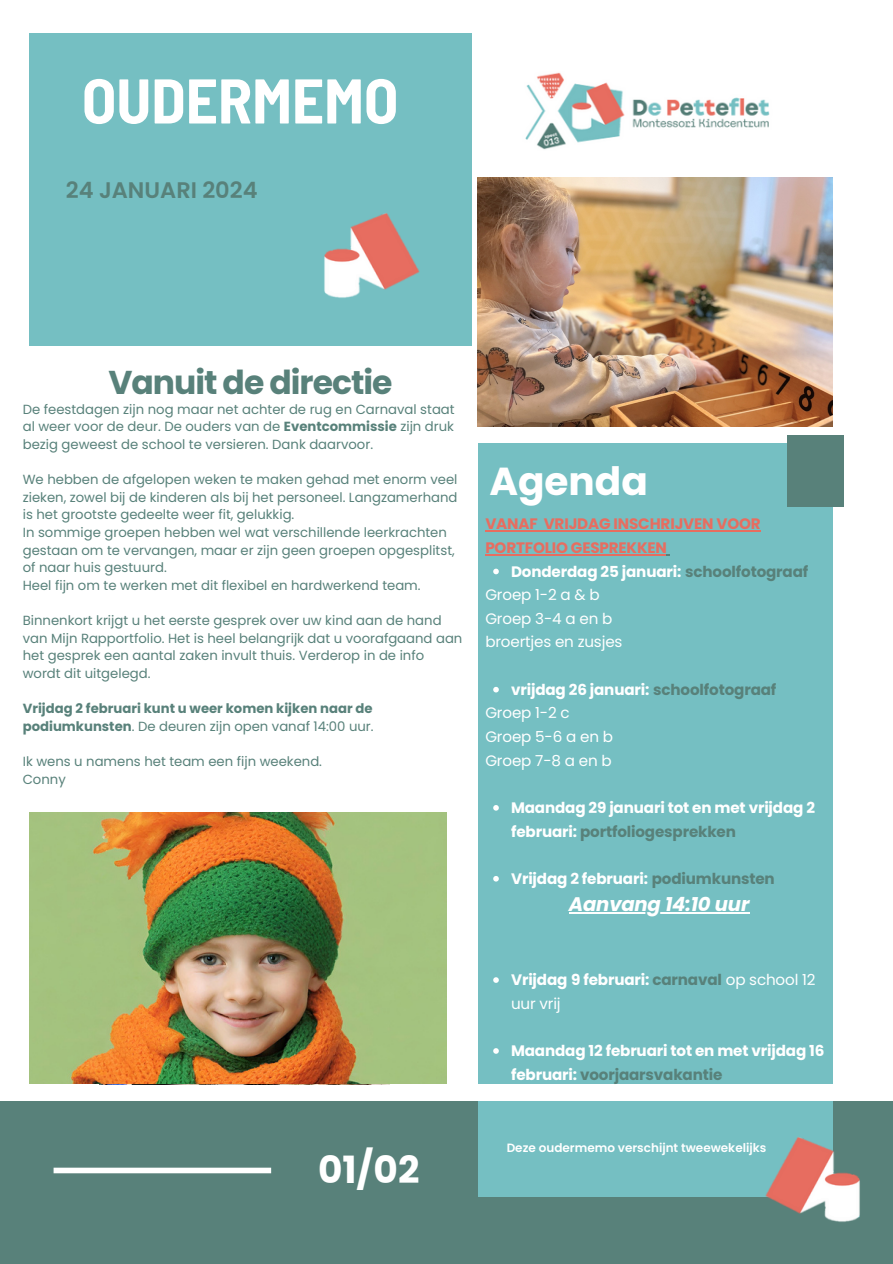
<style>
.page{position:relative;width:893px;height:1264px;background:#fff}
.page>*{position:absolute;margin:0;border:0;box-sizing:border-box;transform-origin:0 0}
.t1{font:700 semi-condensed 63px "Barlow";color:#fff}
.t2{font:700 39px "Poppins";color:#fff}
.t3{font:700 37.5px "Poppins";color:#fff}
.t4{font:700 33px "Poppins";letter-spacing:-.03em;color:#58817a}
.t5{font:600 22.5px "Poppins";color:#58817a}
.t6{font:italic 700 19.65px "Poppins";letter-spacing:-.01em;color:#fff}
.t7{font:700 15.15px/23.7px "Poppins";letter-spacing:-.01em;color:#fff}
.t8{font:15.15px "Poppins";letter-spacing:-.01em;color:#fff}
.t9{font:700 15.15px/23.7px "Poppins";letter-spacing:-.01em;color:#e76d60}
.t10{font:13.2px/17.5px "Poppins";color:#58817a;text-align:justify}
.t11{font:700 13.2px/17.5px "Poppins";color:#58817a}
.t12{font:600 12px "Poppins";color:#fff}
.s1{font-weight:700}
.s2{font-weight:400}
.s3{color:#58817a}
</style>
<div class="page">
<div style="left:29px;top:34px;width:443px;height:312px;background:#75bfc2"></div>
<div style="left:0;top:1100px;width:892px;height:163px;background:#58817a"></div>
<div style="left:478px;top:443px;width:354px;height:640px;background:#75bfc2"></div>
<div style="left:787px;top:435px;width:57px;height:71px;background:#58817a"></div>
<div style="left:478px;top:1100px;width:354px;height:96px;background:#75bfc2"></div>
<img style="left:525px;top:72px;width:245px;height:78px">
<img style="left:324px;top:213px;width:95px;height:85px">
<img style="left:765px;top:1134px;width:95px;height:88px">
<div style="left:54px;top:1167px;width:217px;height:6px;background:#fff"></div>
<img style="left:29px;top:812px;width:418px;height:271px">
<hr style="left:485px;top:530px;width:52px;height:1px;background:#e76d60">
<hr style="left:543px;top:530px;width:217px;height:1px;background:#e76d60">
<hr style="left:485px;top:554px;width:181px;height:1px;background:#e76d60">
<svg style="left:493px;top:568px;width:6px;height:6px"></svg>
<svg style="left:493px;top:687px;width:6px;height:5px"></svg>
<svg style="left:493px;top:805px;width:6px;height:5px"></svg>
<svg style="left:493px;top:876px;width:6px;height:5px"></svg>
<hr style="left:569px;top:912px;width:180px;height:1px;background:#fff">
<svg style="left:493px;top:977px;width:6px;height:5px"></svg>
<svg style="left:493px;top:1048px;width:6px;height:5px"></svg>
<img style="left:478px;top:177px;width:354px;height:249px">
<p class="t1" style="left:82px;top:60px;width:318px">OUDERMEMO</p>
<p class="t5" style="left:66px;top:175px;width:193px">24 JANUARI 2024</p>
<p class="t4" style="left:108px;top:359px;width:285px">Vanuit de directie</p>
<p class="t10" style="left:23px;top:400px;width:433px">De feestdagen zijn nog maar net achter de rug en Carnaval staat al weer voor de deur. De ouders van de <span class="s1">Eventcommissie</span> zijn druk bezig geweest de school te versieren. Dank daarvoor.</p>
<p class="t10" style="left:23px;top:470px;width:436px">We hebben de afgelopen weken te maken gehad met enorm veel zieken, zowel bij de kinderen als bij het personeel. Langzamerhand is het grootste gedeelte weer fit, gelukkig.</p>
<p class="t10" style="left:23px;top:523px;width:433px;text-align:left">In sommige groepen hebben wel wat verschillende leerkrachten gestaan om te vervangen, maar er zijn geen groepen opgesplitst, of naar huis gestuurd.</p>
<p class="t10" style="left:23px;top:576px;width:399px">Heel fijn om te werken met dit flexibel en hardwerkend team.</p>
<h6 class="t10" style="left:23px;top:611px;width:441px;text-align:left">Binnenkort krijgt u het eerste gesprek over uw kind aan de hand van Mijn Rapportfolio. Het is heel belangrijk dat u voorafgaand aan het gesprek een aantal zaken invult thuis. Verderop in de info wordt dit uitgelegd.</h6>
<p class="t11" style="left:23px;top:699px;width:352px">Vrijdag 2 februari kunt u weer komen kijken naar de podiumkunsten<span class="s2">. De deuren zijn open vanaf 14:00 uur.</span></p>
<p class="t10" style="left:23px;top:752px;width:301px">Ik wens u namens het team een fijn weekend.</p>
<h2 class="t10" style="left:23px;top:770px;width:44px">Conny</h2>
<p class="t3" style="left:318px;top:1143px;width:103px">01/02</p>
<h4 class="t2" style="left:489px;top:454px;width:160px">Agenda</h4>
<p class="t9" style="left:485px;top:512px;width:277px">VANAF VRIJDAG INSCHRIJVEN VOOR<br>PORTFOLIO GESPREKKEN</p>
<p class="t7" style="left:511px;top:559px;width:299px">Donderdag 25 januari: <span class="s3">schoolfotograaf</span></p>
<p class="t8" style="left:485px;top:584px;width:116px">Groep 1-2 a &amp; b</p>
<p class="t8" style="left:485px;top:608px;width:128px">Groep 3-4 a en b</p>
<p class="t8" style="left:485px;top:631px;width:139px">broertjes en zusjes</p>
<p class="t7" style="left:511px;top:677px;width:267px">vrijdag 26 januari: <span class="s3">schoolfotograaf</span></p>
<p class="t8" style="left:485px;top:702px;width:86px">Groep 1-2 c</p>
<p class="t8" style="left:485px;top:726px;width:129px">Groep 5-6 a en b</p>
<h3 class="t8" style="left:485px;top:749px;width:128px">Groep 7-8 a en b</h3>
<p class="t7" style="left:511px;top:795px;width:305px">Maandag 29 januari tot en met vrijdag 2 februari: <span class="s3">portfoliogesprekken</span></p>
<p class="t7" style="left:511px;top:866px;width:265px">Vrijdag 2 februari: <span class="s3">podiumkunsten</span></p>
<p class="t6" style="left:569px;top:890px;width:182px">Aanvang 14:10 uur</p>
<p class="t7" style="left:511px;top:967px;width:306px">Vrijdag 9 februari: <span class="s3">carnaval</span> <span class="s2">op school 12 uur vrij</span></p>
<p class="t7" style="left:511px;top:1038px;width:315px">Maandag 12 februari tot en met vrijdag 16 februari: <span class="s3">voorjaarsvakantie</span></p>
<p class="t12" style="left:506px;top:1138px;width:261px">Deze oudermemo verschijnt tweewekelijks</p>
</div>
